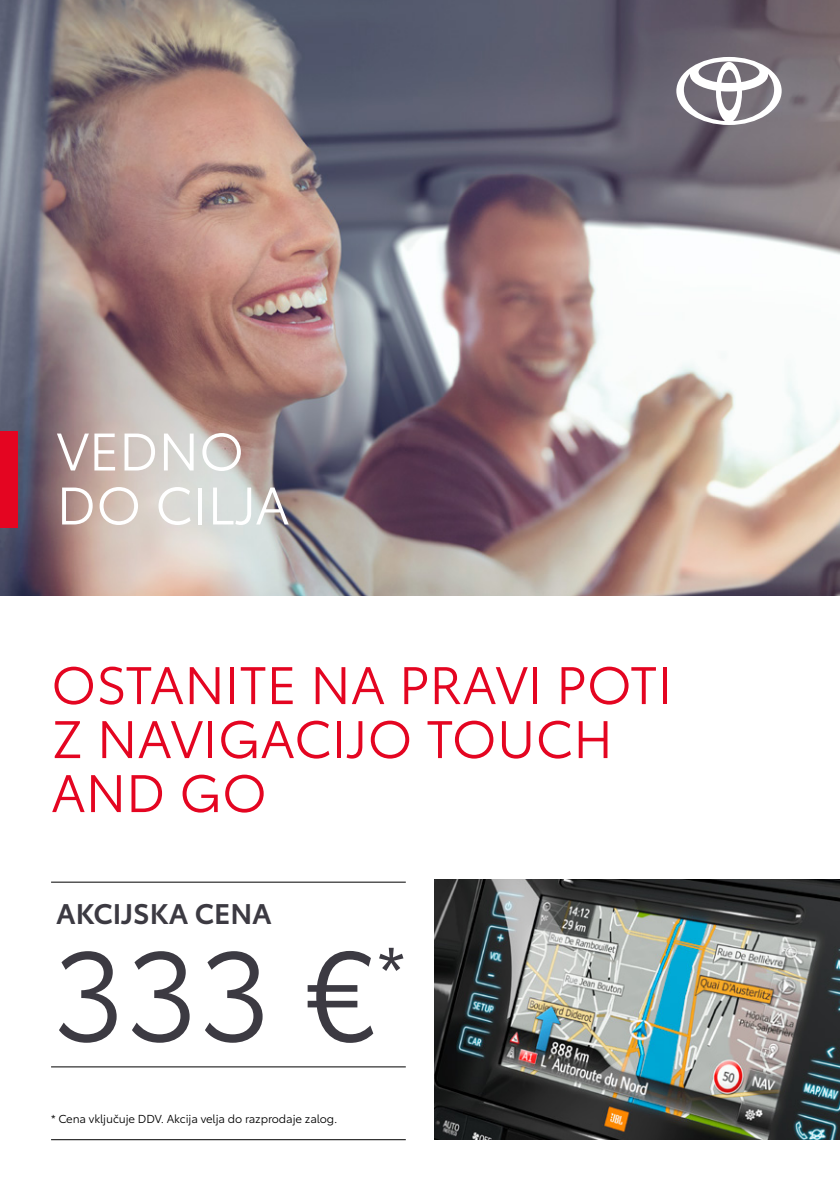
<style>
.page{position:relative;width:840px;height:1191px;background:#fff}
.page>*{position:absolute;margin:0;border:0;box-sizing:border-box;transform-origin:0 0}
.t1{font:125.2px "Toyota Type";color:#3c3a42}
.t2{font:52px/54px "Toyota Type";color:#e40521}
.t3{font:52px/54px "Toyota Type";color:#fff}
.t4{font:600 28px "Toyota Type";color:#3c3a42}
.t5{font:11.4px "Toyota Type";letter-spacing:-.01em;color:#000}
</style>
<div class="page">
<img style="left:434px;top:879px;width:405px;height:261px">
<img style="left:0;top:0;width:839px;height:595px">
<svg style="left:676px;top:57px;width:105px;height:68px"></svg>
<hr style="left:51px;top:1066px;width:354px;height:1px;background:#000">
<hr style="left:51px;top:1139px;width:354px;height:1px;background:#000">
<hr style="left:51px;top:881px;width:354px;height:1px;background:#000">
<div style="left:0;top:431px;width:17px;height:97px;background:#e40521"></div>
<h2 class="t3" style="left:57px;top:421px;width:234px">VEDNO<br>DO CILJA</h2>
<h2 class="t2" style="left:51px;top:654px;width:622px">OSTANITE NA PRAVI POTI<br>Z NAVIGACIJO TOUCH<br>AND GO</h2>
<h3 class="t4" style="left:56px;top:892px;width:217px">AKCIJSKA CENA</h3>
<h1 class="t1" style="left:52px;top:904px;width:355px">333 €<sup>*</sup></h1>
<p class="t5" style="left:51px;top:1110px;width:288px">* Cena vključuje DDV. Akcija velja do razprodaje zalog.</p>
</div>
